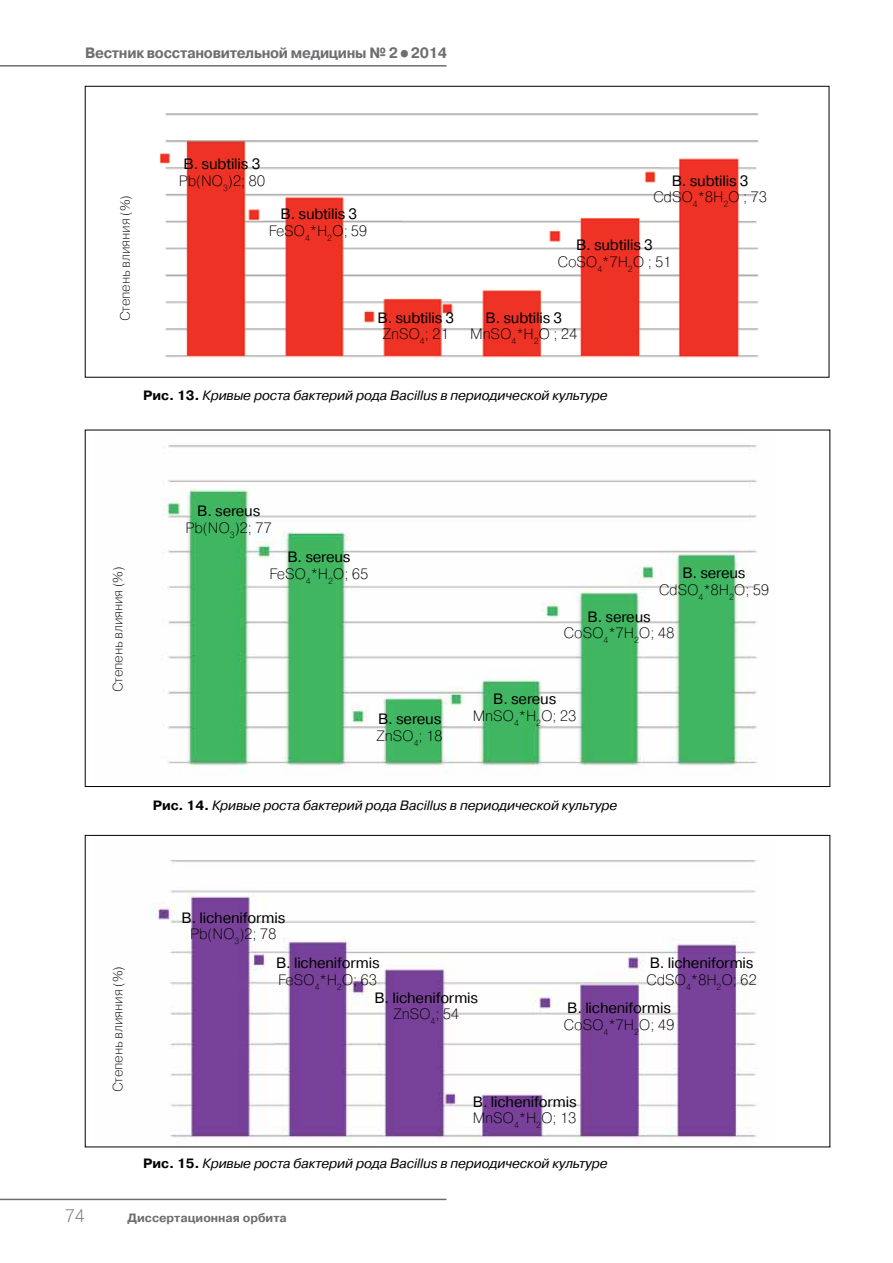
<style>
.page{position:relative;width:893px;height:1263px;background:#fff}
.page>*{position:absolute;margin:0;border:0;box-sizing:border-box;transform-origin:0 0}
.t1{font:18px "Pragmatica Light C";color:#6d6e71}
.t2{font:15px "Pragmatica Light C";letter-spacing:-.01em;color:#000}
.t3{font:15px "Pragmatica C";letter-spacing:-.01em;color:#000}
.t4{font:700 15px "Pragmatica C";letter-spacing:-.02em;color:#6d6e71;scale:.95 1}
.t5{font:italic 13.5px "Pragmatica C";letter-spacing:-.01em;color:#000}
.t6{font:13.5px "Pragmatica Light C";letter-spacing:-.01em;color:#000}
.t7{font:700 12px "Pragmatica C";color:#6d6e71}
.s1{font-size:21px}
.s2{font-weight:700;font-style:normal}
</style>
<div class="page">
<hr style="left:0;top:65px;width:446px;height:2px;background:#6d6e71">
<hr style="left:0;top:1199px;width:446px;height:1px;background:#6d6e71">
<img style="left:163px;top:445px;width:595px;height:329px">
<img style="left:154px;top:859px;width:603px;height:285px">
<img style="left:159px;top:113px;width:600px;height:245px">
<p class="t4" style="left:85px;top:45px;width:383px">Вестник восстановительной медицины № 2<span class="s1">•</span>2014</p>
<p class="t6" style="left:118px;top:321px;width:128px;rotate:-90deg">Степень влияния (%)</p>
<p class="t3" style="left:184px;top:156px;width:78px">B. subtilis 3</p>
<p class="t2" style="left:179px;top:172px;width:88px">Pb(NO<sub>3</sub>)2; 80</p>
<p class="t3" style="left:280px;top:206px;width:78px">B. subtilis 3</p>
<p class="t2" style="left:269px;top:222px;width:100px">FeSO<sub>4</sub>*H<sub>2</sub>O; 59</p>
<p class="t3" style="left:377px;top:309px;width:78px">B. subtilis 3</p>
<p class="t2" style="left:383px;top:326px;width:68px">ZnSO<sub>4</sub>; 21</p>
<p class="t3" style="left:672px;top:172px;width:78px">B. subtilis 3</p>
<p class="t2" style="left:653px;top:189px;width:116px">CdSO<sub>4</sub>*8H<sub>2</sub>O ; 73</p>
<p class="t3" style="left:576px;top:237px;width:78px">B. subtilis 3</p>
<p class="t2" style="left:557px;top:253px;width:115px">CoSO<sub>4</sub>*7H<sub>2</sub>O ; 51</p>
<p class="t3" style="left:485px;top:309px;width:78px">B. subtilis 3</p>
<p class="t2" style="left:470px;top:326px;width:109px">MnSO<sub>4</sub>*H<sub>2</sub>O ; 24</p>
<p class="t5" style="left:143px;top:388px;width:466px"><span class="s2">Рис. 13.</span> Кривые роста бактерий рода Bacillus в периодической культуре</p>
<p class="t6" style="left:110px;top:692px;width:128px;rotate:-90deg">Степень влияния (%)</p>
<p class="t3" style="left:197px;top:503px;width:65px">B. sereus</p>
<p class="t2" style="left:185px;top:519px;width:88px">Pb(NO<sub>3</sub>)2; 77</p>
<p class="t3" style="left:287px;top:549px;width:65px">B. sereus</p>
<p class="t2" style="left:270px;top:565px;width:100px">FeSO<sub>4</sub>*H<sub>2</sub>O; 65</p>
<p class="t3" style="left:378px;top:710px;width:65px">B. sereus</p>
<p class="t2" style="left:377px;top:727px;width:68px">ZnSO<sub>4</sub>; 18</p>
<p class="t3" style="left:682px;top:565px;width:65px">B. sereus</p>
<p class="t2" style="left:659px;top:581px;width:112px">CdSO<sub>4</sub>*8H<sub>2</sub>O; 59</p>
<p class="t3" style="left:588px;top:608px;width:65px">B. sereus</p>
<p class="t2" style="left:564px;top:625px;width:112px">CoSO<sub>4</sub>*7H<sub>2</sub>O; 48</p>
<p class="t3" style="left:493px;top:691px;width:65px">B. sereus</p>
<p class="t2" style="left:473px;top:707px;width:106px">MnSO<sub>4</sub>*H<sub>2</sub>O; 23</p>
<p class="t5" style="left:153px;top:798px;width:466px"><span class="s2">Рис. 14.</span> Кривые роста бактерий рода Bacillus в периодической культуре</p>
<p class="t6" style="left:110px;top:1092px;width:128px;rotate:-90deg">Степень влияния (%)</p>
<p class="t3" style="left:182px;top:909px;width:105px">B. licheniformis</p>
<p class="t2" style="left:190px;top:926px;width:88px">Pb(NO<sub>3</sub>)2; 78</p>
<p class="t3" style="left:276px;top:954px;width:105px">B. licheniformis</p>
<p class="t2" style="left:278px;top:971px;width:101px">FeSO<sub>4</sub>*H<sub>2</sub>O; 63</p>
<p class="t3" style="left:374px;top:989px;width:105px">B. licheniformis</p>
<p class="t2" style="left:393px;top:1006px;width:67px">ZnSO<sub>4</sub>; 54</p>
<p class="t3" style="left:650px;top:954px;width:105px">B. licheniformis</p>
<p class="t2" style="left:646px;top:971px;width:112px">CdSO<sub>4</sub>*8H<sub>2</sub>O; 62</p>
<p class="t3" style="left:567px;top:999px;width:105px">B. licheniformis</p>
<p class="t2" style="left:564px;top:1016px;width:112px">CoSO<sub>4</sub>*7H<sub>2</sub>O; 49</p>
<p class="t3" style="left:473px;top:1093px;width:105px">B. licheniformis</p>
<p class="t2" style="left:473px;top:1109px;width:106px">MnSO<sub>4</sub>*H<sub>2</sub>O; 13</p>
<p class="t5" style="left:143px;top:1155px;width:466px"><span class="s2">Рис. 15.</span> Кривые роста бактерий рода Bacillus в периодической культуре</p>
<p class="t1" style="left:65px;top:1206px;width:22px">74</p>
<p class="t7" style="left:128px;top:1211px;width:161px">Диссертационная орбита</p>
</div>
